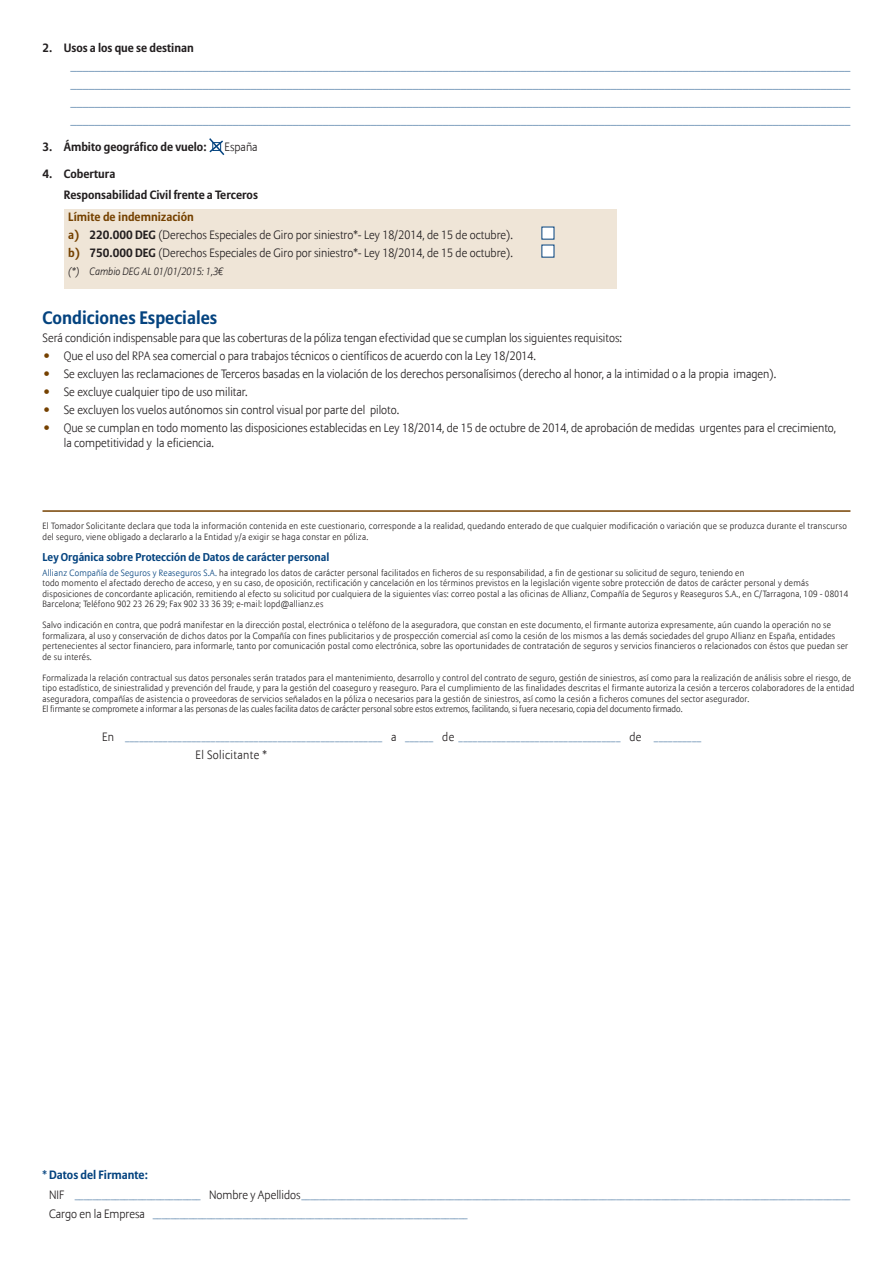
<style>
.page{position:relative;width:893px;height:1263px;background:#fff}
.page>*{position:absolute;margin:0;border:0;box-sizing:border-box;transform-origin:0 0}
.t1{font:700 18px "Allianz Sans";color:#04437f}
.t2{font:300 12px/18px "Allianz Sans";color:#231f20}
.t3{font:12px/18px "Allianz Sans";color:#04437f;text-align:justify}
.t4{font:700 12px/21px "Allianz Sans";color:#231f20}
.t5{font:700 12px "Allianz Sans";color:#04437f}
.t6{font:300 12px "Allianz Sans";letter-spacing:.03em;color:#231f20}
.t7{font:700 11.25px "Allianz Sans";color:#04437f}
.t8{font:italic 300 10.5px "Allianz Sans";color:#231f20}
.t9{font:300 9px/10.5px "Allianz Sans";letter-spacing:.025em;color:#231f20}
.t10{font:300 9px "Allianz Sans";color:#04437f}
.s1{font-weight:700;color:#754100}
.s2{font-weight:700}
.s3{font-weight:700;font-size:15px;color:#754100}
.s4{color:#04437f}
.s5{font-size:12px;color:#231f20}
</style>
<div class="page">
<div style="left:64px;top:209px;width:553px;height:80px;background:#efe5d7"></div>
<div style="left:542px;top:227px;width:12px;height:12px;background:#fff"></div>
<div style="left:542px;top:245px;width:12px;height:12px;background:#fff"></div>
<svg style="left:209px;top:138px;width:16px;height:17px"></svg>
<hr style="left:43px;top:510px;width:807px;height:2px;background:#754100">
<h2 class="t4" style="left:43px;top:38px;width:153px">2. Usos a los que se destinan</h2>
<p class="t3" style="left:70px;top:58px;width:781px">__________________________________________________________________________________________________________________________________ __________________________________________________________________________________________________________________________________ __________________________________________________________________________________________________________________________________ __________________________________________________________________________________________________________________________________</p>
<h2 class="t4" style="left:43px;top:137px;width:166px">3. Ámbito geográfico de vuelo:</h2>
<h2 class="t2" style="left:225px;top:139px;width:35px">España</h2>
<h2 class="t4" style="left:64px;top:164px;width:196px;text-indent:-21px">4. Cobertura<br>Responsabilidad Civil frente a Terceros</h2>
<h2 class="t2" style="left:68px;top:209px;width:446px"><span class="s1">Límite de indemnización<br>a)</span> <span class="s2">220.000 DEG</span> (Derechos Especiales de Giro por siniestro*- Ley 18/2014, de 15 de octubre). <span class="s1">b)</span> <span class="s2">750.000 DEG</span> (Derechos Especiales de Giro por siniestro*- Ley 18/2014, de 15 de octubre).</h2>
<p class="t8" style="left:68px;top:267px;width:156px">(*) Cambio DEG AL 01/01/2015: 1,3€</p>
<h1 class="t1" style="left:43px;top:311px;width:176px">Condiciones Especiales</h1>
<h2 class="t2" style="left:43px;top:329px;width:581px">Será condición indispensable para que las coberturas de la póliza tengan efectividad que se cumplan los siguientes requisitos:</h2>
<h2 class="t2" style="left:43px;top:347px;width:495px"><span class="s3">•</span> Que el uso del RPA sea comercial o para trabajos técnicos o científicos de acuerdo con la Ley 18/2014.</h2>
<h2 class="t2" style="left:43px;top:365px;width:735px"><span class="s3">•</span> Se excluyen las reclamaciones de Terceros basadas en la violación de los derechos personalísimos (derecho al honor, a la intimidad o a la propia imagen).</h2>
<h2 class="t2" style="left:43px;top:383px;width:207px"><span class="s3">•</span> Se excluye cualquier tipo de uso militar.</h2>
<h2 class="t2" style="left:43px;top:401px;width:358px"><span class="s3">•</span> Se excluyen los vuelos autónomos sin control visual por parte del piloto.</h2>
<h2 class="t2" style="left:64px;top:421px;width:774px;line-height:15px;text-indent:-21px"><span class="s3">•</span> Que se cumplan en todo momento las disposiciones establecidas en Ley 18/2014, de 15 de octubre de 2014, de aprobación de medidas urgentes para el crecimiento, la competitividad y la eficiencia.</h2>
<p class="t9" style="left:43px;top:522px;width:806px">El Tomador Solicitante declara que toda la información contenida en este cuestionario, corresponde a la realidad, quedando enterado de que cualquier modificación o variación que se produzca durante el transcurso del seguro, viene obligado a declararlo a la Entidad y/a exigir se haga constar en póliza.</p>
<p class="t7" style="left:43px;top:553px;width:288px">Ley Orgánica sobre Protección de Datos de carácter personal</p>
<p class="t9" style="left:43px;top:568px;width:807px"><span class="s4">Allianz Compañía de Seguros y Reaseguros S.A.</span> ha integrado los datos de carácter personal facilitados en ficheros de su responsabilidad, a fin de gestionar su solicitud de seguro, teniendo en<br>todo momento el afectado derecho de acceso, y en su caso, de oposición, rectificación y cancelación en los términos previstos en la legislación vigente sobre protección de datos de carácter personal y demás disposiciones de concordante aplicación, remitiendo al efecto su solicitud por cualquiera de la siguientes vías: correo postal a las oficinas de Allianz, Compañía de Seguros y Reaseguros S.A., en C/Tarragona, 109 - 08014<br>Barcelona; Teléfono 902 23 26 29; Fax 902 33 36 39; e-mail: lopd@allianz.es</p>
<p class="t9" style="left:43px;top:621px;width:807px">Salvo indicación en contra, que podrá manifestar en la dirección postal, electrónica o teléfono de la aseguradora, que constan en este documento, el firmante autoriza expresamente, aún cuando la operación no se formalizara, al uso y conservación de dichos datos por la Compañía con fines publicitarios y de prospección comercial así como la cesión de los mismos a las demás sociedades del grupo Allianz en España, entidades pertenecientes al sector financiero, para informarle, tanto por comunicación postal como electrónica, sobre las oportunidades de contratación de seguros y servicios financieros o relacionados con éstos que puedan ser de su interés.</p>
<p class="t9" style="left:43px;top:673px;width:813px">Formalizada la relación contractual sus datos personales serán tratados para el mantenimiento, desarrollo y control del contrato de seguro, gestión de siniestros, así como para la realización de análisis sobre el riesgo, de tipo estadístico, de siniestralidad y prevención del fraude, y para la gestión del coaseguro y reaseguro. Para el cumplimiento de las finalidades descritas el firmante autoriza la cesión a terceros colaboradores de la entidad aseguradora, compañías de asistencia o proveedoras de servicios señalados en la póliza o necesarios para la gestión de siniestros, así como la cesión a ficheros comunes del sector asegurador.<br>El firmante se compromete a informar a las personas de las cuales facilita datos de carácter personal sobre estos extremos, facilitando, si fuera necesario, copia del documento firmado.</p>
<p class="t10" style="left:102px;top:734px;width:601px"><span class="s5">En</span> ______________________________________________________ <span class="s5">a</span> ______ <span class="s5">de</span> __________________________________ <span class="s5">de</span> __________</p>
<h2 class="t6" style="left:196px;top:750px;width:73px">El Solicitante *</h2>
<h2 class="t5" style="left:43px;top:1170px;width:107px">* Datos del Firmante:</h2>
<p class="t10" style="left:49px;top:1191px;width:803px"><span class="s5">NIF</span> ____________________________ <span class="s5">Nombre y Apellidos</span>__________________________________________________________________________________________________________________________</p>
<p class="t10" style="left:49px;top:1211px;width:420px"><span class="s5">Cargo en la Empresa</span> ______________________________________________________________________</p>
</div>
